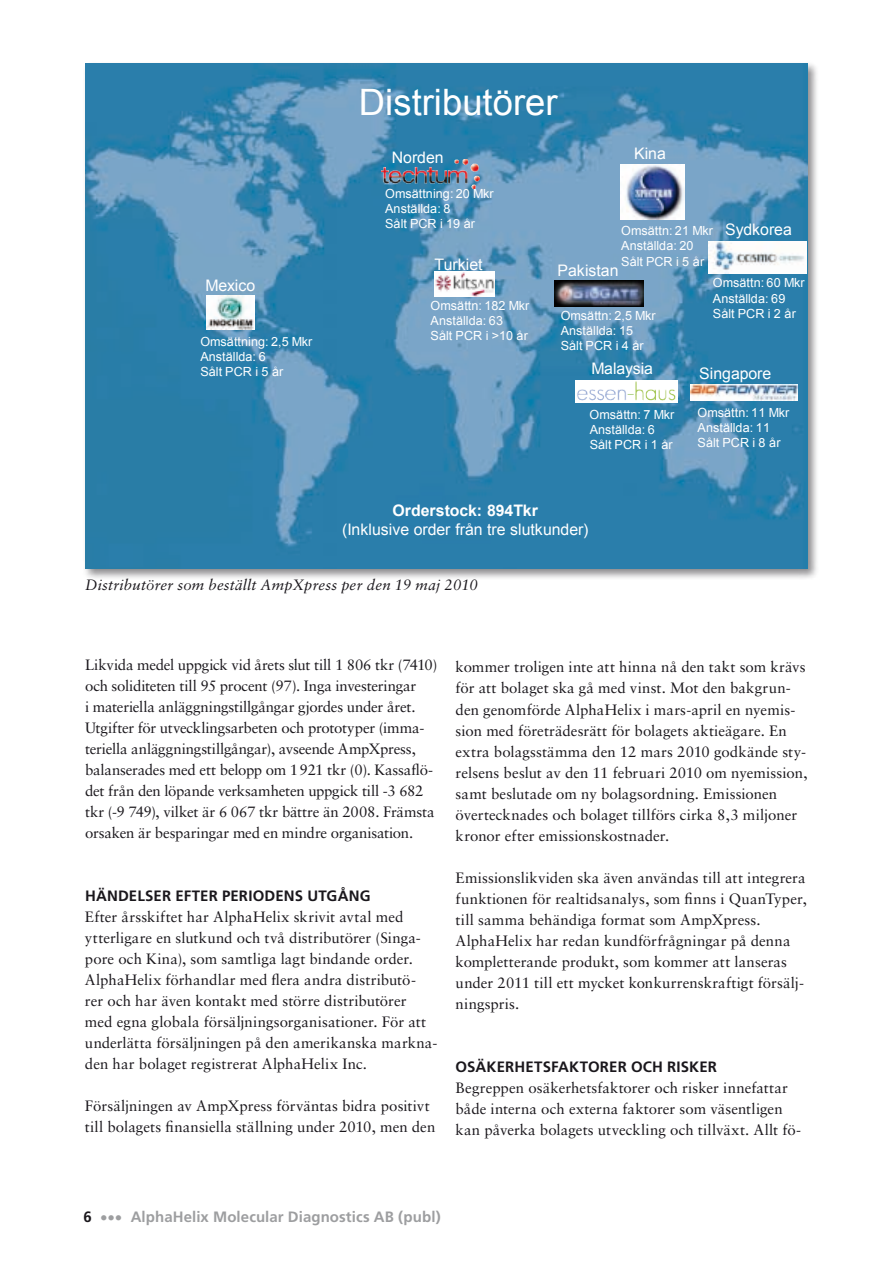
<style>
.page{position:relative;width:893px;height:1263px;background:#fff}
.page>*{position:absolute;margin:0;border:0;box-sizing:border-box;transform-origin:0 0}
.t1{font:36.45px "Arial";color:#fff}
.t2{font:15.9px "Arial";letter-spacing:-.005em;color:#fff}
.t3{font:700 15.9px "Arial";letter-spacing:-.005em;color:#fff}
.t4{font:15px/21px "Sabon";color:#1a171c}
.t5{font:700 15px "Frutiger";letter-spacing:.01em;color:#1a171c}
.t6{font:italic 15px "Sabon";letter-spacing:.01em;color:#1a171c}
.t7{font:700 15px "Frutiger";letter-spacing:.005em;color:#9d9ea0}
.t8{font:12.6px/15px "Arial";letter-spacing:.005em;color:#fff}
.s1{color:#1a171c}
</style>
<div class="page">
<div style="left:82px;top:61px;width:737px;height:519px;background:#1a171c;opacity:.5"></div>
<img style="left:85px;top:64px;width:723px;height:504px">
<img style="left:382px;top:159px;width:97px;height:30px">
<img style="left:206px;top:296px;width:48px;height:33px">
<img style="left:554px;top:281px;width:89px;height:26px">
<img style="left:709px;top:241px;width:98px;height:33px">
<img style="left:435px;top:271px;width:60px;height:26px">
<img style="left:621px;top:164px;width:64px;height:56px">
<img style="left:575px;top:380px;width:103px;height:23px">
<img style="left:690px;top:384px;width:108px;height:16px">
<p class="t2" style="left:206px;top:275px;width:51px">Mexico</p>
<p class="t8" style="left:200px;top:334px;width:114px">Omsättning: 2,5 Mkr<br>Anställda: 6<br>Sålt PCR i 5 år</p>
<h1 class="t1" style="left:359px;top:78px;width:200px">Distributörer</h1>
<p class="t2" style="left:392px;top:147px;width:53px">Norden</p>
<p class="t2" style="left:634px;top:143px;width:33px">Kina</p>
<p class="t8" style="left:385px;top:186px;width:110px">Omsättning: 20 Mkr<br>Anställda: 8<br>Sålt PCR i 19 år</p>
<p class="t2" style="left:725px;top:219px;width:68px">Sydkorea</p>
<p class="t8" style="left:621px;top:224px;width:93px">Omsättn: 21 Mkr<br>Anställda: 20<br>Sålt PCR i 5 år</p>
<p class="t2" style="left:434px;top:254px;width:50px">Turkiet</p>
<p class="t8" style="left:431px;top:298px;width:100px">Omsättn: 182 Mkr<br>Anställda: 63<br>Sålt PCR i &gt;10 år</p>
<p class="t8" style="left:561px;top:308px;width:97px">Omsättn: 2,5 Mkr<br>Anställda: 15<br>Sålt PCR i 4 år</p>
<p class="t2" style="left:557px;top:260px;width:63px">Pakistan</p>
<p class="t8" style="left:713px;top:276px;width:93px">Omsättn: 60 Mkr<br>Anställda: 69<br>Sålt PCR i 2 år</p>
<p class="t2" style="left:591px;top:358px;width:63px">Malaysia</p>
<p class="t8" style="left:590px;top:407px;width:86px">Omsättn: 7 Mkr<br>Anställda: 6<br>Sålt PCR i 1 år</p>
<p class="t3" style="left:393px;top:500px;width:147px">Orderstock: 894Tkr</p>
<p class="t2" style="left:342px;top:519px;width:248px">(Inklusive order från tre slutkunder)</p>
<p class="t2" style="left:699px;top:363px;width:74px">Singapore</p>
<p class="t8" style="left:698px;top:405px;width:93px">Omsättn: 11 Mkr<br>Anställda: 11<br>Sålt PCR i 8 år</p>
<p class="t6" style="left:85px;top:576px;width:394px">Distributörer som beställt AmpXpress per den 19 maj 2010</p>
<p class="t4" style="left:85px;top:654px;width:354px">Likvida medel uppgick vid årets slut till 1 806 tkr (7410) och soliditeten till 95 procent (97). Inga investeringar<br>i materiella anläggningstillgångar gjordes under året.<br>Utgifter för utvecklingsarbeten och prototyper (imma&shy;teriella anläggningstillgångar), avseende AmpXpress, balanserades med ett belopp om 1921 tkr (0). Kassaflö&shy;det från den löpande verksamheten uppgick till -3 682 tkr (-9 749), vilket är 6 067 tkr bättre än 2008. Främsta orsaken är besparingar med en mindre organisation.</p>
<p class="t5" style="left:85px;top:887px;width:287px">HÄNDELSER EFTER PERIODENS UTGÅNG</p>
<p class="t4" style="left:85px;top:906px;width:354px">Efter årsskiftet har AlphaHelix skrivit avtal med ytterligare en slutkund och två distributörer (Singa&shy;pore och Kina), som samtliga lagt bindande order.<br>AlphaHelix förhandlar med flera andra distributö&shy;rer och har även kontakt med större distributörer med egna globala försäljningsorganisationer. För att underlätta försäljningen på den amerikanska markna&shy;den har bolaget registrerat AlphaHelix Inc.</p>
<p class="t4" style="left:85px;top:1095px;width:352px">Försäljningen av AmpXpress förväntas bidra positivt till bolagets finansiella ställning under 2010, men den</p>
<p class="t4" style="left:456px;top:657px;width:353px">kommer troligen inte att hinna nå den takt som krävs för att bolaget ska gå med vinst. Mot den bakgrun&shy;den genomförde AlphaHelix i mars-april en nyemis&shy;sion med företrädesrätt för bolagets aktieägare. En extra bolagsstämma den 12 mars 2010 godkände sty&shy;relsens beslut av den 11 februari 2010 om nyemission, samt beslutade om ny bolagsordning. Emissionen övertecknades och bolaget tillförs cirka 8,3 miljoner kronor efter emissionskostnader.</p>
<p class="t4" style="left:456px;top:867px;width:353px">Emissionslikviden ska även användas till att integrera funktionen för realtidsanalys, som finns i QuanTyper, till samma behändiga format som AmpXpress.<br>AlphaHelix har redan kundförfrågningar på denna kompletterande produkt, som kommer att lanseras under 2011 till ett mycket konkurrenskraftigt försälj&shy;ningspris.</p>
<p class="t5" style="left:456px;top:1057px;width:263px">OSÄKERHETSFAKTORER OCH RISKER</p>
<p class="t4" style="left:456px;top:1077px;width:347px">Begreppen osäkerhetsfaktorer och risker innefattar både interna och externa faktorer som väsentligen kan påverka bolagets utveckling och tillväxt. Allt fö-</p>
<p class="t7" style="left:84px;top:1207px;width:359px"><span class="s1">6</span> ••• AlphaHelix Molecular Diagnostics AB (publ)</p>
</div>
